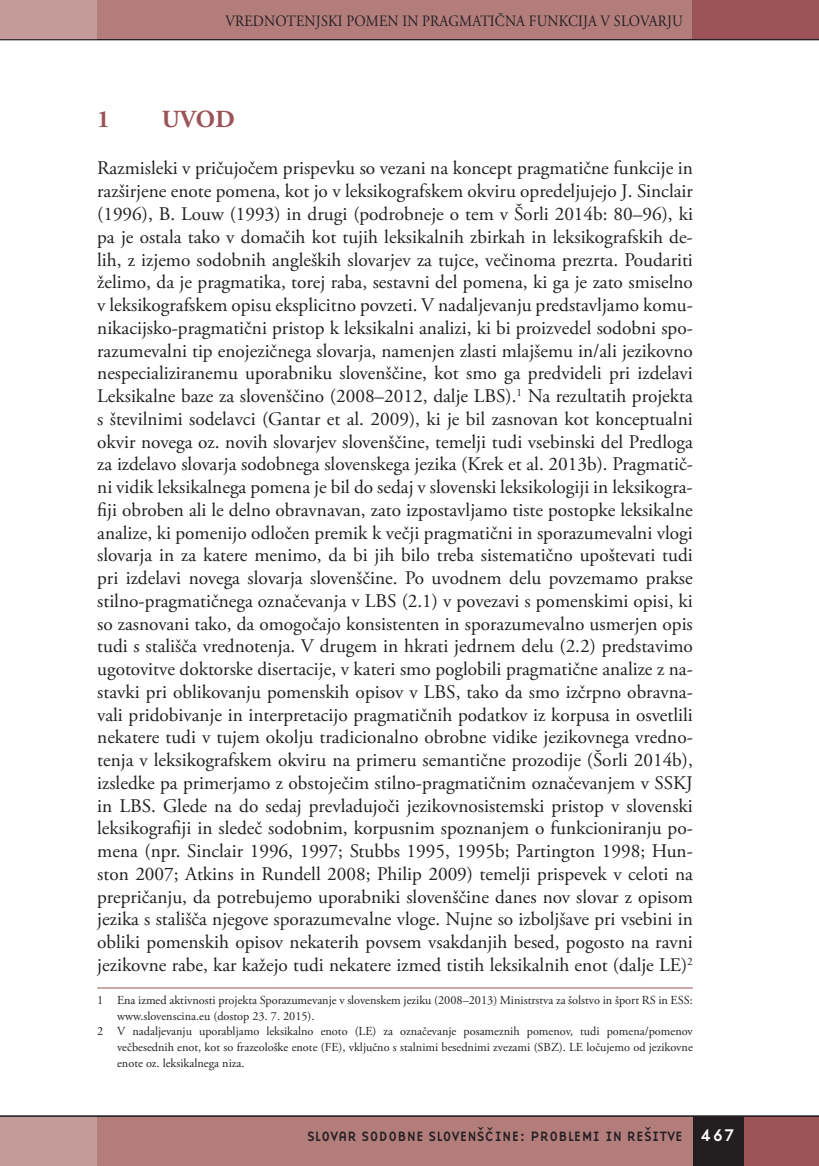
<style>
.page{position:relative;width:819px;height:1166px;background:#fff}
.page>*{position:absolute;margin:0;border:0;box-sizing:border-box;transform-origin:0 0}
.t1{font:700 24.5px "Adobe Garamond Pro";color:#9b5358}
.t2{font:19.25px/22.8px "Adobe Garamond Pro";color:#231f20;text-align:justify}
.t3{font:15.75px "Adobe Garamond Pro";letter-spacing:.015em;color:#231f20;scale:.9 1}
.t4{font:14px "Base Nine";color:#231f20}
.t5{font:12.25px "Adobe Garamond Pro";color:#231f20}
.s1{font-size:17.5px;color:#fff}
</style>
<div class="page">
<div style="left:97px;top:0;width:596px;height:40px;background:#b37d7c"></div>
<div style="left:743px;top:1116px;width:75px;height:50px;background:#9b5358"></div>
<div style="left:692px;top:1116px;width:51px;height:50px;background:#231f20"></div>
<div style="left:692px;top:0;width:124px;height:40px;background:#9b5358"></div>
<div style="left:97px;top:1116px;width:595px;height:50px;background:#b37d7c"></div>
<div style="left:0;top:1116px;width:97px;height:50px;background:#c59b99"></div>
<div style="left:0;top:0;width:97px;height:40px;background:#c59b99"></div>
<hr style="left:0;top:39px;width:818px;height:1px;background:#231f20">
<hr style="left:0;top:1116px;width:818px;height:1px;background:#231f20">
<hr style="left:97px;top:987px;width:595px;height:1px;background:#9b5358">
<p class="t3" style="left:225px;top:11px;width:510px">VREDNOTENJSKI POMEN IN PRAGMATIČNA FUNKCIJA V SLOVARJU</p>
<p class="t1" style="left:97px;top:105px;width:14px">1</p>
<p class="t1" style="left:162px;top:105px;width:75px">UVOD</p>
<p class="t2" style="left:97px;top:158px;width:597px">Razmisleki v pričujočem prispevku so vezani na koncept pragmatične funkcije in razširjene enote pomena, kot jo v leksikografskem okviru opredeljujejo J. Sinclair (1996), B. Louw (1993) in drugi (podrobneje o tem v Šorli 2014b: 80–96), ki pa je ostala tako v domačih kot tujih leksikalnih zbirkah in leksikografskih de&shy;lih, z izjemo sodobnih angleških slovarjev za tujce, večinoma prezrta. Poudariti želimo, da je pragmatika, torej raba, sestavni del pomena, ki ga je zato smiselno v leksikografskem opisu eksplicitno povzeti. V nadaljevanju predstavljamo komu&shy;nikacijsko-pragmatični pristop k leksikalni analizi, ki bi proizvedel sodobni spo&shy;razumevalni tip enojezičnega slovarja, namenjen zlasti mlajšemu in/ali jezikovno nespecializiranemu uporabniku slovenščine, kot smo ga predvideli pri izdelavi Leksikalne baze za slovenščino (2008–2012, dalje LBS).<sup>1</sup> Na rezultatih projekta s številnimi sodelavci (Gantar et al. 2009), ki je bil zasnovan kot konceptualni okvir novega oz. novih slovarjev slovenščine, temelji tudi vsebinski del Predloga za izdelavo slovarja sodobnega slovenskega jezika (Krek et al. 2013b). Pragmatič&shy;ni vidik leksikalnega pomena je bil do sedaj v slovenski leksikologiji in leksikogra&shy;fiji obroben ali le delno obravnavan, zato izpostavljamo tiste postopke leksikalne analize, ki pomenijo odločen premik k večji pragmatični in sporazumevalni vlogi slovarja in za katere menimo, da bi jih bilo treba sistematično upoštevati tudi pri izdelavi novega slovarja slovenščine. Po uvodnem delu povzemamo prakse stilno-pragmatičnega označevanja v LBS (2.1) v povezavi s pomenskimi opisi, ki so zasnovani tako, da omogočajo konsistenten in sporazumevalno usmerjen opis tudi s stališča vrednotenja. V drugem in hkrati jedrnem delu (2.2) predstavimo ugotovitve doktorske disertacije, v kateri smo poglobili pragmatične analize z na&shy;stavki pri oblikovanju pomenskih opisov v LBS, tako da smo izčrpno obravna&shy;vali pridobivanje in interpretacijo pragmatičnih podatkov iz korpusa in osvetlili nekatere tudi v tujem okolju tradicionalno obrobne vidike jezikovnega vredno&shy;tenja v leksikografskem okviru na primeru semantične prozodije (Šorli 2014b), izsledke pa primerjamo z obstoječim stilno-pragmatičnim označevanjem v SSKJ in LBS. Glede na do sedaj prevladujoči jezikovnosistemski pristop v slovenski leksikografiji in sledeč sodobnim, korpusnim spoznanjem o funkcioniranju po&shy;mena (npr. Sinclair 1996, 1997; Stubbs 1995, 1995b; Partington 1998; Hun&shy;ston 2007; Atkins in Rundell 2008; Philip 2009) temelji prispevek v celoti na prepričanju, da potrebujemo uporabniki slovenščine danes nov slovar z opisom jezika s stališča njegove sporazumevalne vloge. Nujne so izboljšave pri vsebini in obliki pomenskih opisov nekaterih povsem vsakdanjih besed, pogosto na ravni jezikovne rabe, kar kažejo tudi nekatere izmed tistih leksikalnih enot (dalje LE)<sup>2</sup></p>
<p class="t5" style="left:97px;top:992px;width:597px">1 Ena izmed aktivnosti projekta Sporazumevanje v slovenskem jeziku (2008–2013) Ministrstva za šolstvo in šport RS in ESS:</p>
<p class="t5" style="left:117px;top:1008px;width:199px">www.slovenscina.eu (dostop 23. 7. 2015).</p>
<p class="t5" style="left:97px;top:1024px;width:597px">2 V nadaljevanju uporabljamo leksikalno enoto (LE) za označevanje posameznih pomenov, tudi pomena/pomenov</p>
<p class="t5" style="left:117px;top:1040px;width:577px">večbesednih enot, kot so frazeološke enote (FE), vključno s stalnimi besednimi zvezami (SBZ). LE ločujemo od jezikovne</p>
<p class="t5" style="left:117px;top:1055px;width:129px">enote oz. leksikalnega niza.</p>
<p class="t4" style="left:307px;top:1126px;width:430px">SLOVAR SODOBNE SLOVENŠCˇINE: PROBLEMI IN REŠITVE <span class="s1">467</span></p>
</div>
